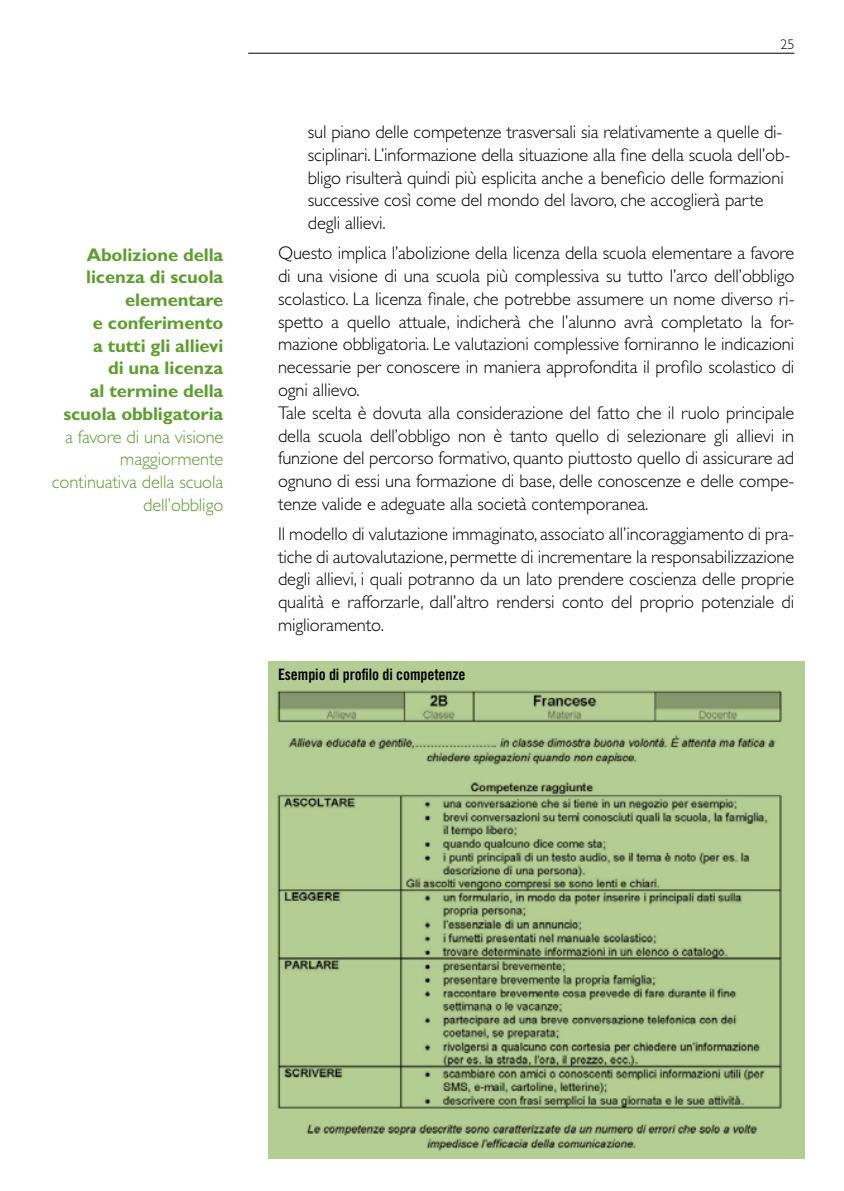
<style>
.page{position:relative;width:844px;height:1191px;background:#fff}
.page>*{position:absolute;margin:0;border:0;box-sizing:border-box;transform-origin:0 0}
.t1{font:300 18.38px/22.8px "Gill Alt One";letter-spacing:-.005em;color:#000}
.t2{font:700 18.38px/22.8px "Gill Alt One";letter-spacing:-.005em;color:#5ba02a;text-align:right}
.t3{font:300 18.38px/22.8px "Gill Alt One";letter-spacing:-.005em;color:#5ba02a;text-align:right}
.t4{font:15.75px "Trade Gothic Bold Cond Twenty";letter-spacing:-.005em;color:#000}
.t5{font:300 14px "Gill Alt One";color:#000}
</style>
<div class="page">
<hr style="left:248px;top:53px;width:546px;height:1px;background:#000">
<div style="left:268px;top:661px;width:536px;height:498px;background:#b3cd93"></div>
<img style="left:277px;top:690px;width:505px;height:461px">
<p class="t2" style="left:63px;top:243px;width:161px">Abolizione della licenza di scuola elementare<br>e conferimento<br>a tutti gli allievi<br>di una licenza<br>al termine della scuola obbligatoria</p>
<p class="t3" style="left:52px;top:425px;width:173px">a favore di una visione maggiormente continuativa della scuola dell’obbligo</p>
<p class="t5" style="left:780px;top:37px;width:15px">25</p>
<p class="t1" style="left:308px;top:121px;width:483px">sul piano delle competenze trasversali sia relativamente a quelle di&shy;sciplinari. L’informazione della situazione alla fine della scuola dell’ob&shy;bligo risulterà quindi più esplicita anche a beneficio delle formazioni successive così come del mondo del lavoro, che accoglierà parte degli allievi.</p>
<p class="t1" style="left:278px;top:242px;width:517px">Questo implica l’abolizione della licenza della scuola elementare a favore di una visione di una scuola più complessiva su tutto l’arco dell’obbligo scolastico. La licenza finale, che potrebbe assumere un nome diverso ri&shy;spetto a quello attuale, indicherà che l’alunno avrà completato la for&shy;mazione obbligatoria. Le valutazioni complessive forniranno le indicazioni necessarie per conoscere in maniera approfondita il profilo scolastico di ogni allievo.<br>Tale scelta è dovuta alla considerazione del fatto che il ruolo principale della scuola dell’obbligo non è tanto quello di selezionare gli allievi in funzione del percorso formativo, quanto piuttosto quello di assicurare ad ognuno di essi una formazione di base, delle conoscenze e delle compe&shy;tenze valide e adeguate alla società contemporanea.</p>
<p class="t1" style="left:278px;top:522px;width:517px;text-align:justify">Il modello di valutazione immaginato, associato all’incoraggiamento di pra&shy;tiche di autovalutazione, permette di incrementare la responsabilizzazione degli allievi, i quali potranno da un lato prendere coscienza delle proprie qualità e rafforzarle, dall’altro rendersi conto del proprio potenziale di miglioramento.</p>
<p class="t4" style="left:278px;top:665px;width:189px">Esempio di profilo di competenze</p>
</div>
